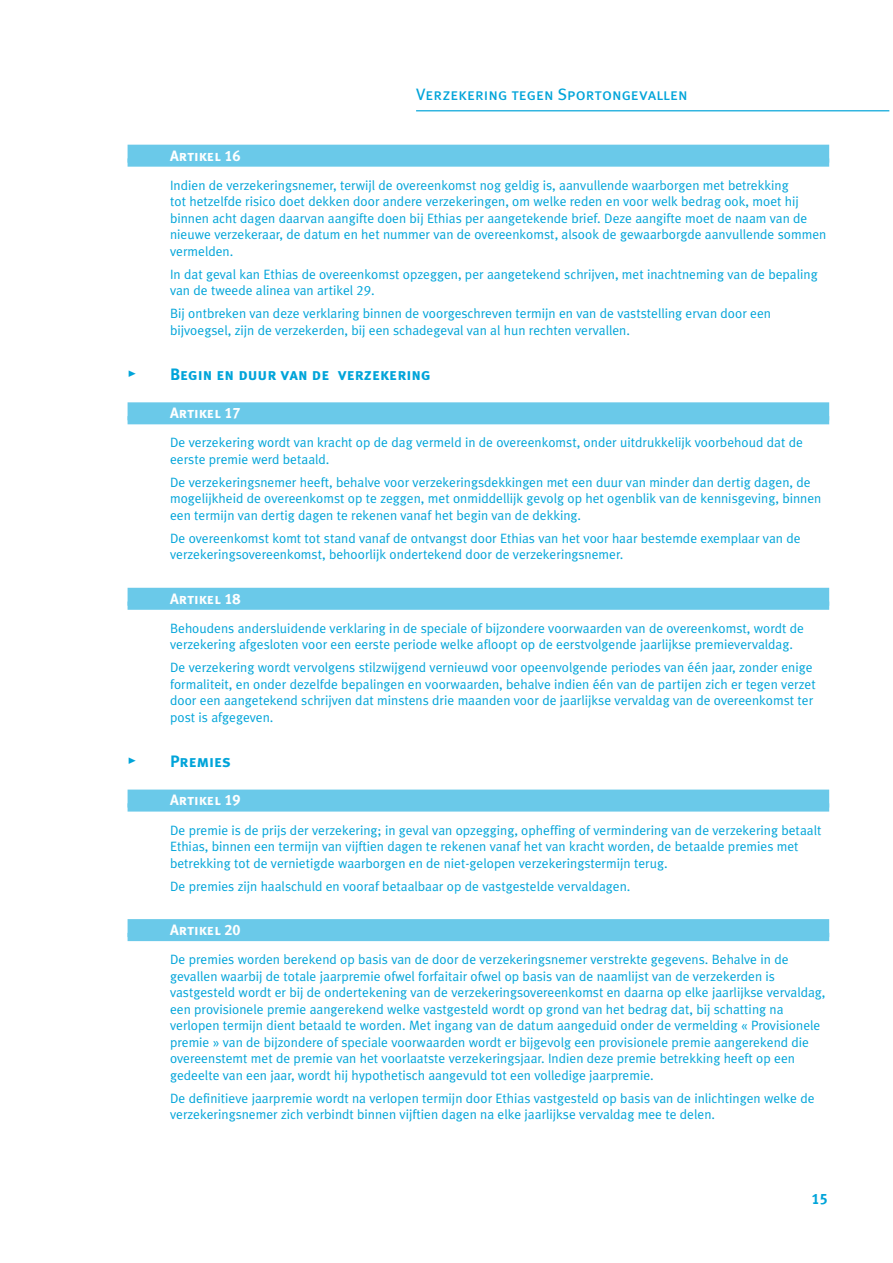
<style>
.page{position:relative;width:893px;height:1263px;background:#fff}
.page>*{position:absolute;margin:0;border:0;box-sizing:border-box;transform-origin:0 0}
.t1{font:16.5px "Meta Ethias Bold Caps";color:#00a4d9}
.t2{font:16.5px "Meta Ethias Book Caps";color:#00a4d9}
.Artikel{font:15px "Meta Ethias Bold Caps";color:#fff}
.t3{font:15px "Meta Ethias Bold Caps";color:#00a4d9}
.Gewone_tekst{font:13.5px/16.5px "Meta Ethias Normal";color:#00a4d9}
.s1{font-size:18px}
</style>
<div class="page">
<hr style="left:416px;top:110px;width:473px;height:1px;background:#00a4d9">
<div style="left:128px;top:145px;width:701px;height:18px;background:#6ac9e9"></div>
<div style="left:128px;top:158px;width:701px;height:9px;background:#6ac9e9"></div>
<div style="left:128px;top:402px;width:701px;height:18px;background:#6ac9e9"></div>
<div style="left:128px;top:416px;width:701px;height:8px;background:#6ac9e9"></div>
<div style="left:128px;top:588px;width:701px;height:18px;background:#6ac9e9"></div>
<div style="left:128px;top:601px;width:701px;height:9px;background:#6ac9e9"></div>
<div style="left:128px;top:789px;width:701px;height:18px;background:#6ac9e9"></div>
<div style="left:128px;top:803px;width:701px;height:8px;background:#6ac9e9"></div>
<div style="left:128px;top:919px;width:701px;height:18px;background:#6ac9e9"></div>
<div style="left:128px;top:933px;width:701px;height:8px;background:#6ac9e9"></div>
<p class="t2" style="left:416px;top:84px;width:273px">Verzekering tegen Sportongevallen</p>
<p class="Artikel" style="left:170px;top:147px;width:72px">Artikel 16</p>
<p class="Gewone_tekst" style="left:170px;top:177px;width:658px">Indien de verzekeringsnemer, terwijl de overeenkomst nog geldig is, aanvullende waarborgen met betrekking<br>tot hetzelfde risico doet dekken door andere verzekeringen, om welke reden en voor welk bedrag ook, moet hij binnen acht dagen daarvan aangifte doen bij Ethias per aangetekende brief. Deze aangifte moet de naam van de nieuwe verzekeraar, de datum en het nummer van de overeenkomst, alsook de gewaarborgde aanvullende sommen vermelden.</p>
<p class="Gewone_tekst" style="left:170px;top:266px;width:649px">In dat geval kan Ethias de overeenkomst opzeggen, per aangetekend schrijven, met inachtneming van de bepaling van de tweede alinea van artikel 29.</p>
<p class="Gewone_tekst" style="left:170px;top:305px;width:602px">Bij ontbreken van deze verklaring binnen de voorgeschreven termijn en van de vaststelling ervan door een bijvoegsel, zijn de verzekerden, bij een schadegeval van al hun rechten vervallen.</p>
<p class="t1" style="left:128px;top:365px;width:305px"><span class="s1">•</span> Begin en duur van de verzekering</p>
<p class="Artikel" style="left:170px;top:404px;width:72px">Artikel 17</p>
<p class="Gewone_tekst" style="left:170px;top:434px;width:634px">De verzekering wordt van kracht op de dag vermeld in de overeenkomst, onder uitdrukkelijk voorbehoud dat de eerste premie werd betaald.</p>
<p class="Gewone_tekst" style="left:170px;top:474px;width:653px">De verzekeringsnemer heeft, behalve voor verzekeringsdekkingen met een duur van minder dan dertig dagen, de mogelijkheid de overeenkomst op te zeggen, met onmiddellijk gevolg op het ogenblik van de kennisgeving, binnen een termijn van dertig dagen te rekenen vanaf het begin van de dekking.</p>
<p class="Gewone_tekst" style="left:170px;top:530px;width:632px">De overeenkomst komt tot stand vanaf de ontvangst door Ethias van het voor haar bestemde exemplaar van de verzekeringsovereenkomst, behoorlijk ondertekend door de verzekeringsnemer.</p>
<p class="Artikel" style="left:170px;top:590px;width:72px">Artikel 18</p>
<p class="Gewone_tekst" style="left:170px;top:620px;width:635px">Behoudens andersluidende verklaring in de speciale of bijzondere voorwaarden van de overeenkomst, wordt de verzekering afgesloten voor een eerste periode welke afloopt op de eerstvolgende jaarlijkse premievervaldag.</p>
<p class="Gewone_tekst" style="left:170px;top:659px;width:647px">De verzekering wordt vervolgens stilzwijgend vernieuwd voor opeenvolgende periodes van één jaar, zonder enige formaliteit, en onder dezelfde bepalingen en voorwaarden, behalve indien één van de partijen zich er tegen verzet door een aangetekend schrijven dat minstens drie maanden voor de jaarlijkse vervaldag van de overeenkomst ter post is afgegeven.</p>
<p class="t1" style="left:128px;top:752px;width:105px"><span class="s1">•</span> Premies</p>
<p class="Artikel" style="left:170px;top:791px;width:72px">Artikel 19</p>
<p class="Gewone_tekst" style="left:170px;top:822px;width:653px">De premie is de prijs der verzekering; in geval van opzegging, opheffing of vermindering van de verzekering betaalt<br>Ethias, binnen een termijn van vijftien dagen te rekenen vanaf het van kracht worden, de betaalde premies met betrekking tot de vernietigde waarborgen en de niet-gelopen verzekeringstermijn terug.</p>
<p class="Gewone_tekst" style="left:170px;top:877px;width:462px">De premies zijn haalschuld en vooraf betaalbaar op de vastgestelde vervaldagen.</p>
<p class="Artikel" style="left:170px;top:921px;width:72px">Artikel 20</p>
<p class="Gewone_tekst" style="left:170px;top:951px;width:657px">De premies worden berekend op basis van de door de verzekeringsnemer verstrekte gegevens. Behalve in de gevallen waarbij de totale jaarpremie ofwel forfaitair ofwel op basis van de naamlijst van de verzekerden is vastgesteld wordt er bij de ondertekening van de verzekeringsovereenkomst en daarna op elke jaarlijkse vervaldag, een provisionele premie aangerekend welke vastgesteld wordt op grond van het bedrag dat, bij schatting na verlopen termijn dient betaald te worden. Met ingang van de datum aangeduid onder de vermelding « Provisionele premie » van de bijzondere of speciale voorwaarden wordt er bijgevolg een provisionele premie aangerekend die overeenstemt met de premie van het voorlaatste verzekeringsjaar. Indien deze premie betrekking heeft op een gedeelte van een jaar, wordt hij hypothetisch aangevuld tot een volledige jaarpremie.</p>
<p class="Gewone_tekst" style="left:170px;top:1089px;width:646px">De definitieve jaarpremie wordt na verlopen termijn door Ethias vastgesteld op basis van de inlichtingen welke de verzekeringsnemer zich verbindt binnen vijftien dagen na elke jaarlijkse vervaldag mee te delen.</p>
<p class="t3" style="left:812px;top:1190px;width:18px">15</p>
</div>
